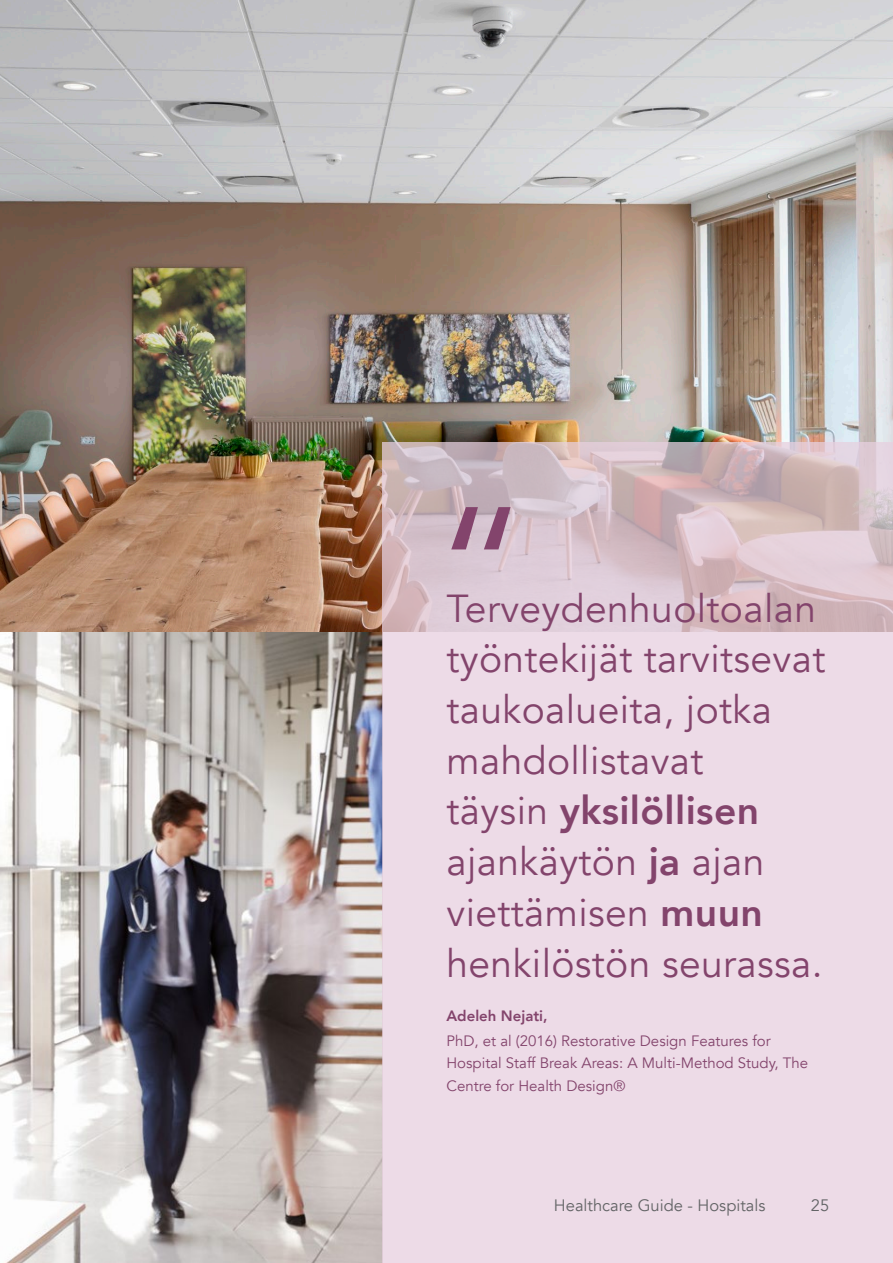
<style>
.page{position:relative;width:893px;height:1263px;background:#fff}
.page>*{position:absolute;margin:0;border:0;box-sizing:border-box;transform-origin:0 0}
.t1{font:180px "Avenir";color:#83446c}
.t2{font:39px/50.7px "Avenir";letter-spacing:.01em;color:#83446c}
.t3{font:16.5px "Avenir";color:#636466}
.t4{font:15px/22.5px "Avenir";color:#83446c}
.t5{font:800 15px "Avenir";color:#83446c}
.s1{font-weight:800}
</style>
<div class="page">
<img style="left:0;top:631px;width:383px;height:632px">
<img style="left:0;top:0;width:893px;height:631px">
<svg style="left:383px;top:442px;width:510px;height:821px;background:#e7d4df"></svg>
<h1 class="t1" style="left:434px;top:465px;width:95px">“</h1>
<p class="t2" style="left:446px;top:583px;width:380px">Terveydenhuoltoalan työntekijät tarvitsevat taukoalueita, jotka mahdollistavat<br>täysin <span class="s1">yksilöllisen </span>ajankäytön <span class="s1">ja</span> ajan viettämisen <span class="s1">muun </span>henkilöstön seurassa.</p>
<p class="t5" style="left:446px;top:1004px;width:103px">Adeleh Nejati,</p>
<p class="t4" style="left:446px;top:1030px;width:363px">PhD, et al (2016) Restorative Design Features for<br>Hospital Staff Break Areas: A Multi-Method Study, The<br>Centre for Health Design®</p>
<p class="t3" style="left:554px;top:1196px;width:213px">Healthcare Guide - Hospitals</p>
<p class="t3" style="left:811px;top:1196px;width:20px">25</p>
</div>
